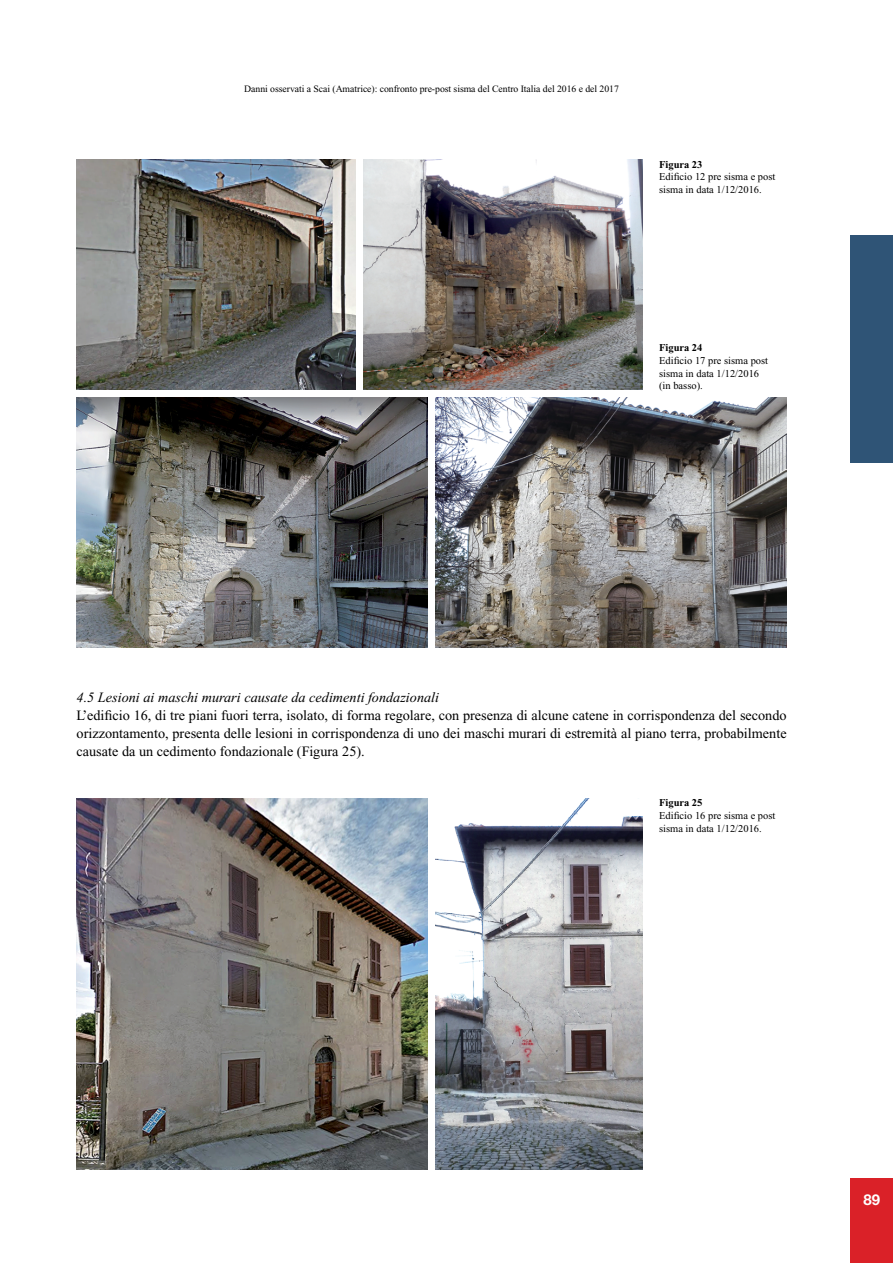
<style>
.page{position:relative;width:893px;height:1263px;background:#fff}
.page>*{position:absolute;margin:0;border:0;box-sizing:border-box;transform-origin:0 0}
.t1{font:700 15px "Helvetica Neue";color:#fff}
.t2{font:14.25px/18px "Times New Roman";color:#000;text-align:justify}
.t3{font:italic 14.25px "Times New Roman";color:#000}
.t4{font:10.5px/12.6px "Times New Roman";color:#000}
.t5{font:700 10.5px "Times New Roman";color:#000}
.t6{font:9.75px "Times New Roman";letter-spacing:-.005em;color:#000}
</style>
<div class="page">
<div style="left:850px;top:1178px;width:43px;height:85px;background:#da2128"></div>
<div style="left:850px;top:236px;width:43px;height:227px;background:#2f5476"></div>
<img style="left:77px;top:159px;width:278px;height:230px">
<img style="left:364px;top:159px;width:278px;height:230px">
<img style="left:77px;top:398px;width:350px;height:250px">
<img style="left:436px;top:398px;width:351px;height:250px">
<img style="left:77px;top:798px;width:350px;height:371px">
<img style="left:436px;top:798px;width:206px;height:371px">
<p class="t6" style="left:244px;top:84px;width:376px">Danni osservati a Scai (Amatrice): confronto pre-post sisma del Centro Italia del 2016 e del 2017</p>
<p class="t5" style="left:659px;top:158px;width:45px">Figura 23</p>
<p class="t4" style="left:659px;top:170px;width:118px">Edificio 12 pre sisma e post sisma in data 1/12/2016.</p>
<p class="t5" style="left:659px;top:342px;width:45px">Figura 24</p>
<p class="t4" style="left:659px;top:354px;width:111px">Edificio 17 pre sisma post sisma in data 1/12/2016 (in basso).</p>
<p class="t3" style="left:77px;top:689px;width:364px">4.5 Lesioni ai maschi murari causate da cedimenti fondazionali</p>
<p class="t2" style="left:77px;top:706px;width:712px">L’edificio 16, di tre piani fuori terra, isolato, di forma regolare, con presenza di alcune catene in corrispondenza del secondo orizzontamento, presenta delle lesioni in corrispondenza di uno dei maschi murari di estremità al piano terra, probabilmente causate da un cedimento fondazionale (Figura 25).</p>
<p class="t5" style="left:659px;top:797px;width:45px">Figura 25</p>
<p class="t4" style="left:659px;top:809px;width:118px">Edificio 16 pre sisma e post sisma in data 1/12/2016.</p>
<p class="t1" style="left:863px;top:1190px;width:18px">89</p>
</div>
